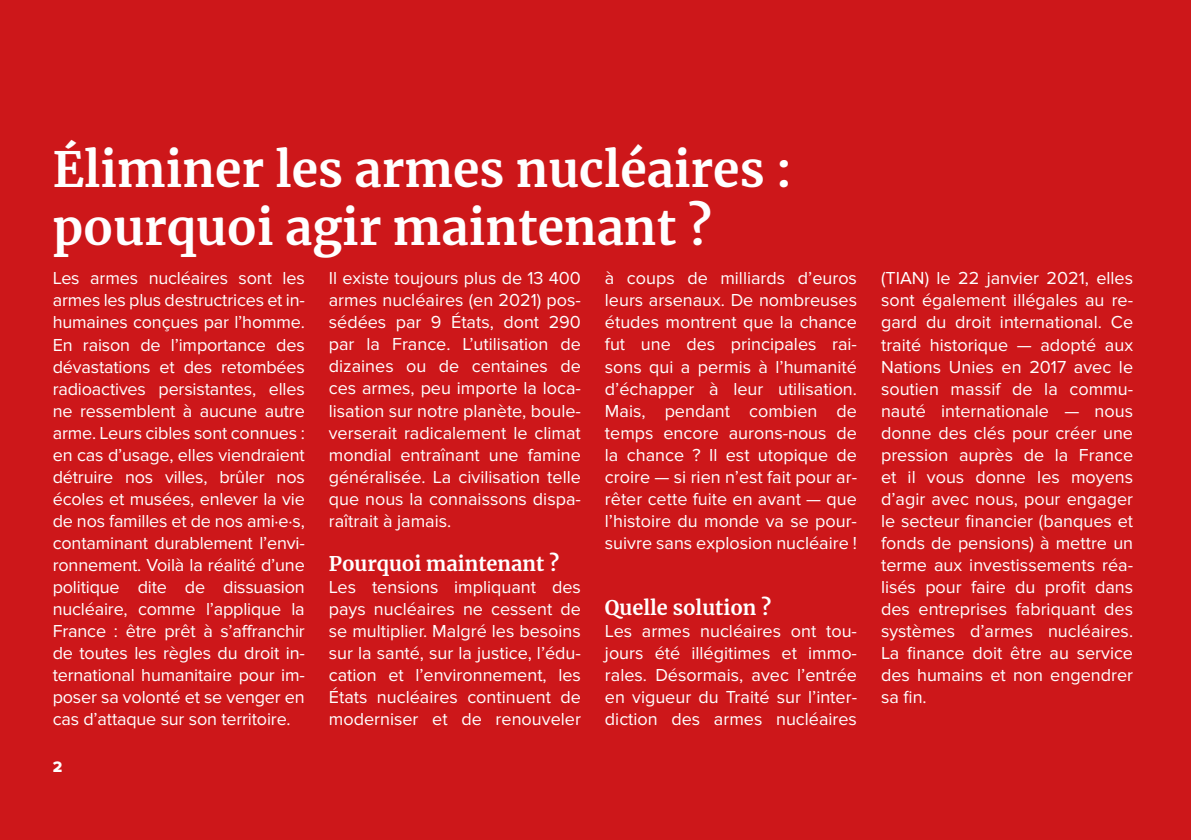
<style>
.page{position:relative;width:1191px;height:840px;background:#fff}
.page>*{position:absolute;margin:0;border:0;box-sizing:border-box;transform-origin:0 0}
.t1{font:700 48px/57.6px "Merriweather";color:#fff}
.t2{font:700 20px "Merriweather";color:#fff}
.t3{font:18px/22px "Proxima Nova";color:#fff;text-align:justify}
.t4{font:15.8px "Proxima Nova Extrabld";color:#fff}
</style>
<div class="page">
<div style="left:0;top:0;width:1191px;height:839px;background:#cd171a"></div>
<h1 class="t1" style="left:53px;top:139px;width:741px">Éliminer les armes nucléaires : pourquoi agir maintenant ?</h1>
<p class="t3" style="left:53px;top:267px;width:254px">Les armes nucléaires sont les armes les plus destructrices et in&shy;humaines conçues par l’homme.<br>En raison de l’importance des dévastations et des retombées radioactives persistantes, elles ne ressemblent à aucune autre arme. Leurs cibles sont connues : en cas d’usage, elles viendraient détruire nos villes, brûler nos écoles et musées, enlever la vie de nos familles et de nos ami·e·s, contaminant durablement l’envi&shy;ronnement. Voilà la réalité d’une politique dite de dissuasion nucléaire, comme l’applique la France : être prêt à s’affranchir de toutes les règles du droit in&shy;ternational humanitaire pour im&shy;poser sa volonté et se venger en cas d’attaque sur son territoire.</p>
<p class="t3" style="left:329px;top:267px;width:254px">Il existe toujours plus de 13 400 armes nucléaires (en 2021) pos&shy;sédées par 9 États, dont 290 par la France. L’utilisation de dizaines ou de centaines de ces armes, peu importe la loca&shy;lisation sur notre planète, boule&shy;verserait radicalement le climat mondial entraînant une famine généralisée. La civilisation telle que nous la connaissons dispa&shy;raîtrait à jamais.</p>
<p class="t2" style="left:329px;top:549px;width:232px">Pourquoi maintenant ?</p>
<p class="t3" style="left:329px;top:575px;width:254px">Les tensions impliquant des pays nucléaires ne cessent de se multiplier. Malgré les besoins sur la santé, sur la justice, l’édu&shy;cation et l’environnement, les États nucléaires continuent de moderniser et de renouveler</p>
<p class="t4" style="left:53px;top:757px;width:11px">2</p>
<p class="t3" style="left:605px;top:267px;width:254px">à coups de milliards d’euros leurs arsenaux. De nombreuses études montrent que la chance fut une des principales rai&shy;sons qui a permis à l’humanité d’échapper à leur utilisation.<br>Mais, pendant combien de temps encore aurons-nous de la chance ? Il est utopique de croire — si rien n’est fait pour ar&shy;rêter cette fuite en avant — que l’histoire du monde va se pour&shy;suivre sans explosion nucléaire !</p>
<p class="t2" style="left:605px;top:593px;width:168px">Quelle solution ?</p>
<p class="t3" style="left:605px;top:619px;width:254px">Les armes nucléaires ont tou&shy;jours été illégitimes et immo&shy;rales. Désormais, avec l’entrée en vigueur du Traité sur l’inter&shy;diction des armes nucléaires</p>
<p class="t3" style="left:881px;top:267px;width:254px">(TIAN) le 22 janvier 2021, elles sont également illégales au re&shy;gard du droit international. Ce traité historique — adopté aux Nations Unies en 2017 avec le soutien massif de la commu&shy;nauté internationale — nous donne des clés pour créer une pression auprès de la France et il vous donne les moyens d’agir avec nous, pour engager le secteur financier (banques et fonds de pensions) à mettre un terme aux investissements réa&shy;lisés pour faire du profit dans des entreprises fabriquant des systèmes d’armes nucléaires.<br>La finance doit être au service des humains et non engendrer sa fin.</p>
</div>
